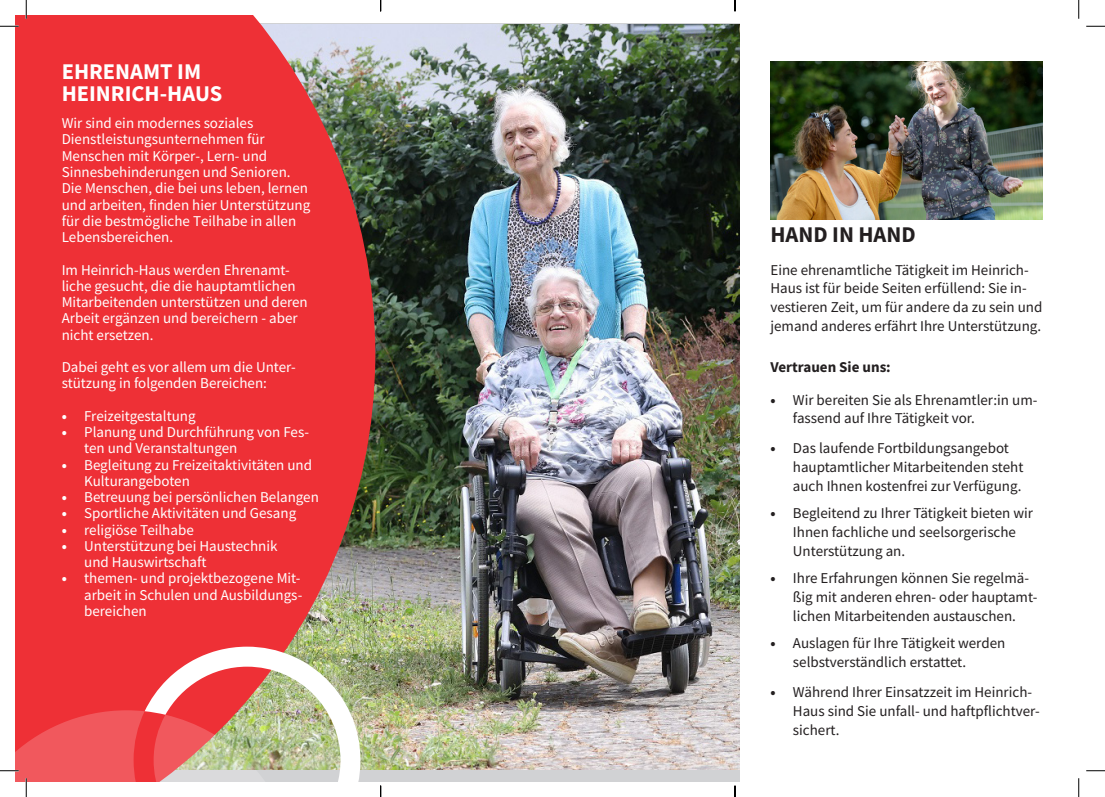
<style>
.page{position:relative;width:1105px;height:797px;background:#fff}
.page>*{position:absolute;margin:0;border:0;box-sizing:border-box;transform-origin:0 0}
.Flyer-Untertitel{font:700 22.5px/21.2px "Source Sans Pro";color:#fff}
.Flyer-Untertitel-2{font:700 22.5px "Source Sans Pro";color:#231f20}
.Flyer-Untertitel-3{font:15px/16.2px "Source Sans Pro";color:#fff}
.Flyer-Untertitel-4{font:15px/18.8px "Source Sans Pro";color:#231f20}
.Flyer-Untertitel-5{font:700 15px "Source Sans Pro";color:#231f20}
.s1{font-weight:700}
</style>
<div class="page">
<img style="left:375px;top:25px;width:365px;height:744px">
<svg style="left:16px;top:16px;width:359px;height:765px;background:#e43a3e"></svg>
<img style="left:771px;top:62px;width:272px;height:157px">
<svg style="left:0;top:25px;width:19px;height:2px"></svg>
<svg style="left:1086px;top:25px;width:19px;height:2px"></svg>
<svg style="left:1086px;top:770px;width:19px;height:1px"></svg>
<svg style="left:25px;top:0;width:2px;height:19px"></svg>
<svg style="left:0;top:646px;width:360px;height:151px"></svg>
<svg style="left:1078px;top:0;width:1px;height:19px"></svg>
<svg style="left:1078px;top:778px;width:1px;height:19px"></svg>
<svg style="left:380px;top:785px;width:1px;height:12px"></svg>
<svg style="left:734px;top:0;width:2px;height:11px"></svg>
<svg style="left:734px;top:785px;width:2px;height:12px"></svg>
<p class="Flyer-Untertitel" style="left:62px;top:61px;width:162px">EHRENAMT IM<br>HEINRICH-HAUS</p>
<p class="Flyer-Untertitel-3" style="left:62px;top:115px;width:193px">Wir sind ein modernes soziales</p>
<p class="Flyer-Untertitel-3" style="left:62px;top:131px;width:205px">Dienstleistungsunternehmen für</p>
<p class="Flyer-Untertitel-3" style="left:62px;top:147px;width:207px">Menschen mit Körper-, Lern- und</p>
<p class="Flyer-Untertitel-3" style="left:62px;top:164px;width:230px">Sinnesbehinderungen und Senioren.</p>
<p class="Flyer-Untertitel-3" style="left:62px;top:180px;width:248px">Die Menschen, die bei uns leben, lernen</p>
<p class="Flyer-Untertitel-3" style="left:62px;top:196px;width:250px">und arbeiten, finden hier Unterstützung</p>
<p class="Flyer-Untertitel-3" style="left:62px;top:212px;width:236px">für die bestmögliche Teilhabe in allen</p>
<p class="Flyer-Untertitel-3" style="left:62px;top:229px;width:113px">Lebensbereichen.</p>
<p class="Flyer-Untertitel-3" style="left:62px;top:261px;width:248px">Im Heinrich-Haus werden Ehrenamt&shy;liche gesucht, die die hauptamtlichen Mitarbeitenden unterstützen und deren Arbeit ergänzen und bereichern - aber nicht ersetzen.</p>
<p class="Flyer-Untertitel-3" style="left:62px;top:359px;width:236px">Dabei geht es vor allem um die Unter&shy;stützung in folgenden Bereichen:</p>
<p class="Flyer-Untertitel-3" style="left:62px;top:407px;width:135px"><span class="s1">•</span> Freizeitgestaltung</p>
<p class="Flyer-Untertitel-3" style="left:84px;top:424px;width:226px;text-indent:-22px"><span class="s1">•</span> Planung und Durchführung von Fes&shy;ten und Veranstaltungen</p>
<p class="Flyer-Untertitel-3" style="left:84px;top:456px;width:229px;text-indent:-22px"><span class="s1">•</span> Begleitung zu Freizeitaktivitäten und<br>Kulturangeboten</p>
<p class="Flyer-Untertitel-3" style="left:62px;top:489px;width:259px"><span class="s1">•</span> Betreuung bei persönlichen Belangen</p>
<p class="Flyer-Untertitel-3" style="left:62px;top:505px;width:236px"><span class="s1">•</span> Sportliche Aktivitäten und Gesang</p>
<p class="Flyer-Untertitel-3" style="left:62px;top:521px;width:134px"><span class="s1">•</span> religiöse Teilhabe</p>
<p class="Flyer-Untertitel-3" style="left:84px;top:537px;width:195px;text-indent:-22px"><span class="s1">•</span> Unterstützung bei Haustechnik und Hauswirtschaft</p>
<p class="Flyer-Untertitel-3" style="left:84px;top:570px;width:220px;text-align:justify;text-indent:-22px"><span class="s1">•</span> themen- und projektbezogene Mit&shy;arbeit in Schulen und Ausbildungs&shy;bereichen</p>
<p class="Flyer-Untertitel-2" style="left:770px;top:219px;width:147px">HAND IN HAND</p>
<p class="Flyer-Untertitel-4" style="left:770px;top:260px;width:274px">Eine ehrenamtliche Tätigkeit im Heinrich-Haus ist für beide Seiten erfüllend: Sie in&shy;vestieren Zeit, um für andere da zu sein und jemand anderes erfährt Ihre Unterstützung.</p>
<p class="Flyer-Untertitel-5" style="left:770px;top:357px;width:122px">Vertrauen Sie uns:</p>
<p class="Flyer-Untertitel-4" style="left:793px;top:390px;width:246px;text-indent:-22px"><span class="s1">•</span> Wir bereiten Sie als Ehrenamtler:in um&shy;fassend auf Ihre Tätigkeit vor.</p>
<p class="Flyer-Untertitel-4" style="left:793px;top:439px;width:232px;text-indent:-22px"><span class="s1">•</span> Das laufende Fortbildungsangebot hauptamtlicher Mitarbeitenden steht auch Ihnen kostenfrei zur Verfügung.</p>
<p class="Flyer-Untertitel-4" style="left:793px;top:504px;width:242px;text-indent:-22px"><span class="s1">•</span> Begleitend zu Ihrer Tätigkeit bieten wir<br>Ihnen fachliche und seelsorgerische<br>Unterstützung an.</p>
<p class="Flyer-Untertitel-4" style="left:793px;top:569px;width:246px;text-indent:-22px"><span class="s1">•</span> Ihre Erfahrungen können Sie regelmä&shy;ßig mit anderen ehren- oder hauptamt&shy;lichen Mitarbeitenden austauschen.</p>
<p class="Flyer-Untertitel-4" style="left:793px;top:634px;width:214px;text-indent:-22px"><span class="s1">•</span> Auslagen für Ihre Tätigkeit werden selbstverständlich erstattet.</p>
<p class="Flyer-Untertitel-4" style="left:793px;top:682px;width:248px;text-indent:-22px"><span class="s1">•</span> Während Ihrer Einsatzzeit im Heinrich-<br>Haus sind Sie unfall- und haftpflichtver&shy;sichert.</p>
</div>
